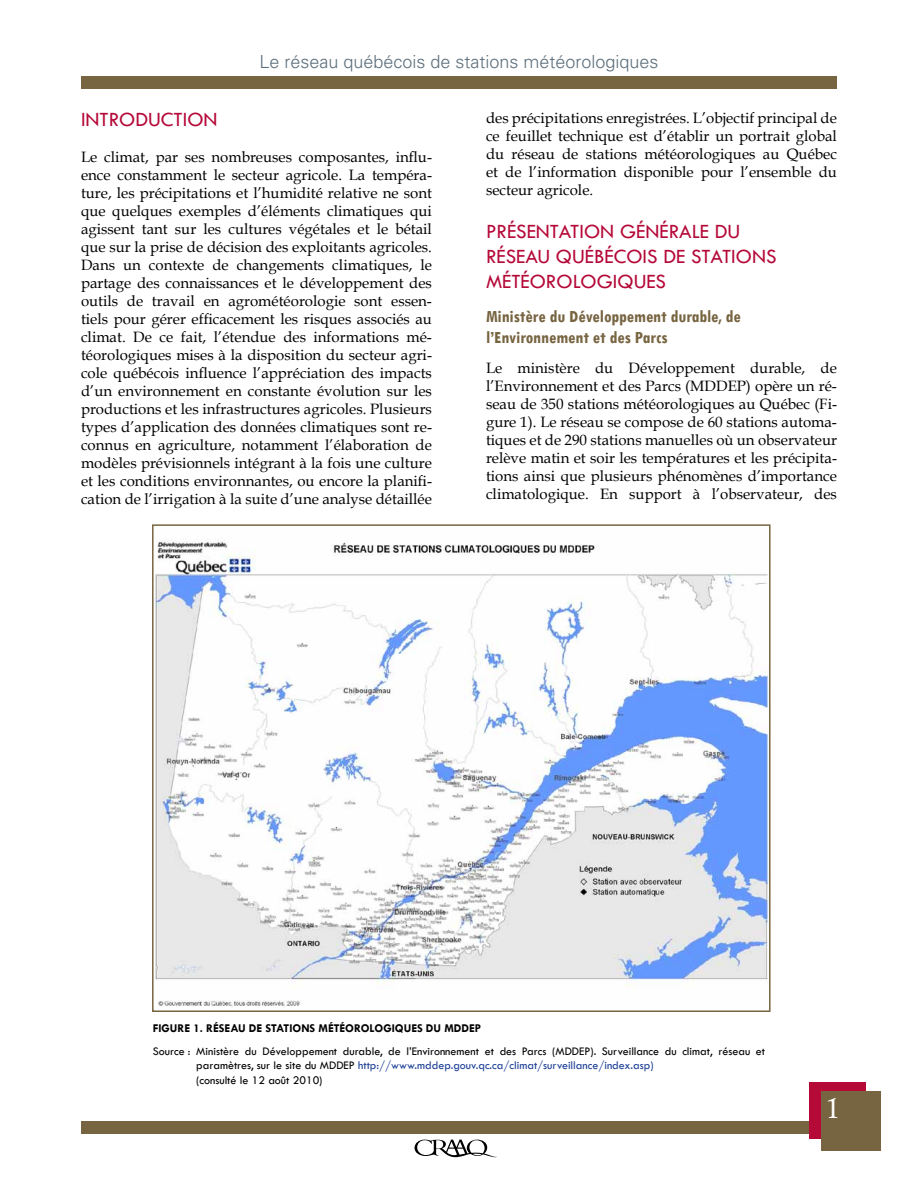
<style>
.page{position:relative;width:918px;height:1188px;background:#fff}
.page>*{position:absolute;margin:0;border:0;box-sizing:border-box;transform-origin:0 0}
.t1{font:31.5px "Footlight MT Light";color:#fff}
.t2{font:21px/25.2px "Tw Cen";color:#b50938}
.t3{font:700 condensed 18px/21.6px "Tw Cen";color:#776441}
.t4{font:300 18px "Univers";color:#5c6f7c}
.t5{font:15px/18px "Book Antiqua";color:#000;text-align:justify}
.t6{font:12px/14.4px "Tw Cen";color:#000}
.t7{font:700 12px "Tw Cen";color:#000}
.s1{color:#1c3f94}
</style>
<div class="page">
<div style="left:81px;top:76px;width:756px;height:13px;background:#776441"></div>
<div style="left:81px;top:1122px;width:756px;height:12px;background:#776441"></div>
<svg style="left:415px;top:1140px;width:82px;height:17px"></svg>
<img style="left:155px;top:541px;width:613px;height:466px">
<div style="left:152px;top:524px;width:619px;height:488px;border:2px solid #776441"></div>
<div style="left:809px;top:1083px;width:56px;height:56px;background:#b50938"></div>
<div style="left:821px;top:1092px;width:59px;height:59px;background:#776441"></div>
<p class="t4" style="left:259px;top:51px;width:401px">Le réseau québécois de stations météorologiques</p>
<h2 class="t2" style="left:81px;top:107px;width:138px">INTRODUCTION</h2>
<p class="t5" style="left:81px;top:148px;width:353px">Le climat, par ses nombreuses composantes, influ&shy;ence constamment le secteur agricole. La tempéra&shy;ture, les précipitations et l’humidité relative ne sont que quelques exemples d’éléments climatiques qui agissent tant sur les cultures végétales et le bétail que sur la prise de décision des exploitants agricoles.<br>Dans un contexte de changements climatiques, le partage des connaissances et le développement des outils de travail en agrométéorologie sont essen&shy;tiels pour gérer efficacement les risques associés au climat. De ce fait, l’étendue des informations mé&shy;téorologiques mises à la disposition du secteur agri&shy;cole québécois influence l’appréciation des impacts d’un environnement en constante évolution sur les productions et les infrastructures agricoles. Plusieurs types d’application des données climatiques sont re&shy;connus en agriculture, notamment l’élaboration de modèles prévisionnels intégrant à la fois une culture et les conditions environnantes, ou encore la planifi&shy;cation de l’irrigation à la suite d’une analyse détaillée</p>
<p class="t5" style="left:486px;top:108px;width:353px">des précipitations enregistrées. L’objectif principal de ce feuillet technique est d’établir un portrait global du réseau de stations météorologiques au Québec et de l’information disponible pour l’ensemble du secteur agricole.</p>
<h2 class="t2" style="left:486px;top:218px;width:292px">PRÉSENTATION GÉNÉRALE DU<br>RÉSEAU QUÉBÉCOIS DE STATIONS<br>MÉTÉOROLOGIQUES</h2>
<p class="t3" style="left:486px;top:305px;width:256px">Ministère du Développement durable, de l’Environnement et des Parcs</p>
<p class="t5" style="left:486px;top:359px;width:353px">Le ministère du Développement durable, de l’Environnement et des Parcs (MDDEP) opère un ré&shy;seau de 350 stations météorologiques au Québec (Fi&shy;gure 1). Le réseau se compose de 60 stations automa&shy;tiques et de 290 stations manuelles où un observateur relève matin et soir les températures et les précipita&shy;tions ainsi que plusieurs phénomènes d’importance climatologique. En support à l’observateur, des</p>
<p class="t7" style="left:153px;top:1021px;width:301px">FIGURE 1. RÉSEAU DE STATIONS MÉTÉOROLOGIQUES DU MDDE</p>
<p class="t7" style="left:475px;top:1021px;width:8px">P</p>
<p class="t6" style="left:196px;top:1044px;width:570px;text-indent:-44px">Source : Ministère du Développement durable, de l’Environnement et des Parcs (MDDEP). Surveillance du climat, réseau et paramètres, sur le site du MDDEP <span class="s1">http://www.mddep.gouv.qc.ca/climat/surveillance/index.asp)<br></span>(consulté le 12 août 2010)</p>
<h1 class="t1" style="left:824px;top:1089px;width:19px">1</h1>
</div>
